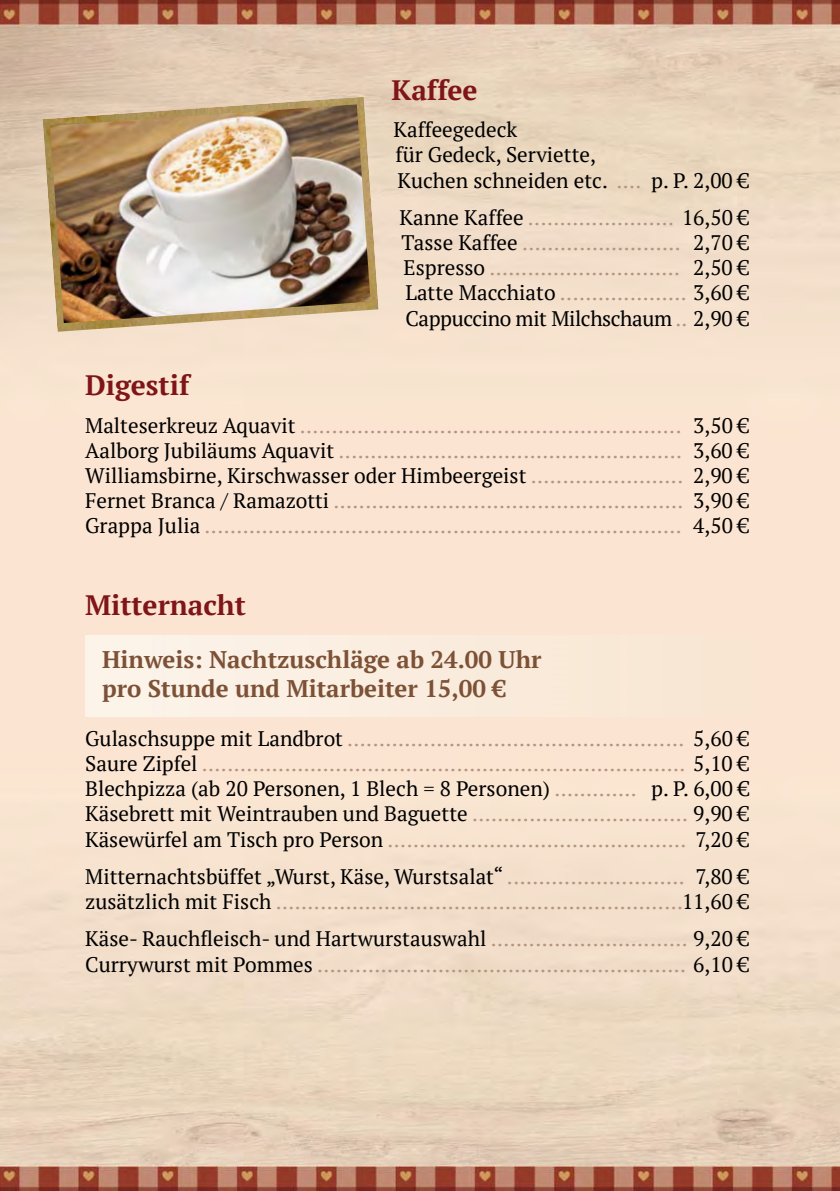
<style>
.page{position:relative;width:840px;height:1191px;background:#fff}
.page>*{position:absolute;margin:0;border:0;box-sizing:border-box;transform-origin:0 0}
.t1{font:700 28px "PT Serif";color:#7f1518}
.t2{font:700 24px/28.8px "PT Serif";color:#7c5136}
.t3{font:21px/25.2px "PT Serif";color:#b39681;text-align:justify}
.t4{font:21px/25.2px "PT Serif";color:#000}
.s1{color:#b39681}
.s2{color:#000}
</style>
<div class="page">
<img style="left:0;top:0;width:839px;height:1191px">
<img style="left:85px;top:635px;width:669px;height:81px">
<img style="left:43px;top:97px;width:335px;height:235px">
<img style="left:50px;top:104px;width:320px;height:219px">
<h1 class="t1" style="left:391px;top:71px;width:87px">Kaffee</h1>
<p class="t4" style="left:393px;top:117px;width:357px">Kaffeegedeck<br>für Gedeck, Serviette,<br>Kuchen schneiden etc. <span class="s1">....</span> p. P. 2,00 €</p>
<p class="t3" style="left:399px;top:204px;width:351px"><span class="s2">Kanne Kaffee</span> ....................... <span class="s2">16,50 € Tasse Kaffee</span> ......................... <span class="s2">2,70 € Espresso</span> .............................. <span class="s2">2,50 € Latte Macchiato</span> .................... <span class="s2">3,60 € Cappuccino mit Milchschaum</span> .. <span class="s2">2,90 €</span></p>
<h1 class="t1" style="left:85px;top:366px;width:106px">Digestif</h1>
<p class="t3" style="left:85px;top:412px;width:665px"><span class="s2">Malteserkreuz Aquavit</span> ............................................................ <span class="s2">3,50 € Aalborg Jubiläums Aquavit</span> ...................................................... <span class="s2">3,60 € Williamsbirne, Kirschwasser oder Himbeergeist</span> ........................ <span class="s2">2,90 € Fernet Branca / Ramazotti</span> ....................................................... <span class="s2">3,90 € Grappa Julia</span> ........................................................................... <span class="s2">4,50 €</span></p>
<h1 class="t1" style="left:85px;top:586px;width:162px">Mitternacht</h1>
<p class="t2" style="left:102px;top:644px;width:440px">Hinweis: Nachtzuschläge ab 24.00 Uhr pro Stunde und Mitarbeiter 15,00 €</p>
<p class="t3" style="left:85px;top:725px;width:665px"><span class="s2">Gulaschsuppe mit Landbrot</span> ..................................................... <span class="s2">5,60 € Saure Zipfel</span> ............................................................................ <span class="s2">5,10 € Blechpizza (ab 20 Personen, 1 Blech = 8 Personen)</span> ............. <span class="s2">p. P. 6,00 € Käsebrett mit Weintrauben und Baguette</span> .................................. <span class="s2">9,90 € Käsewürfel am Tisch pro Person</span> ............................................... <span class="s2">7,20 €</span></p>
<p class="t3" style="left:85px;top:863px;width:665px"><span class="s2">Mitternachtsbüffet „Wurst, Käse, Wurstsalat“</span> ............................ <span class="s2">7,80 € zusätzlich mit Fisch</span> ................................................................ <span class="s2">11,60 €</span></p>
<p class="t3" style="left:85px;top:925px;width:665px"><span class="s2">Käse- Rauchfleisch- und Hartwurstauswahl</span> ............................... <span class="s2">9,20 €<br>Currywurst mit Pommes</span> .......................................................... <span class="s2">6,10 €</span></p>
</div>
